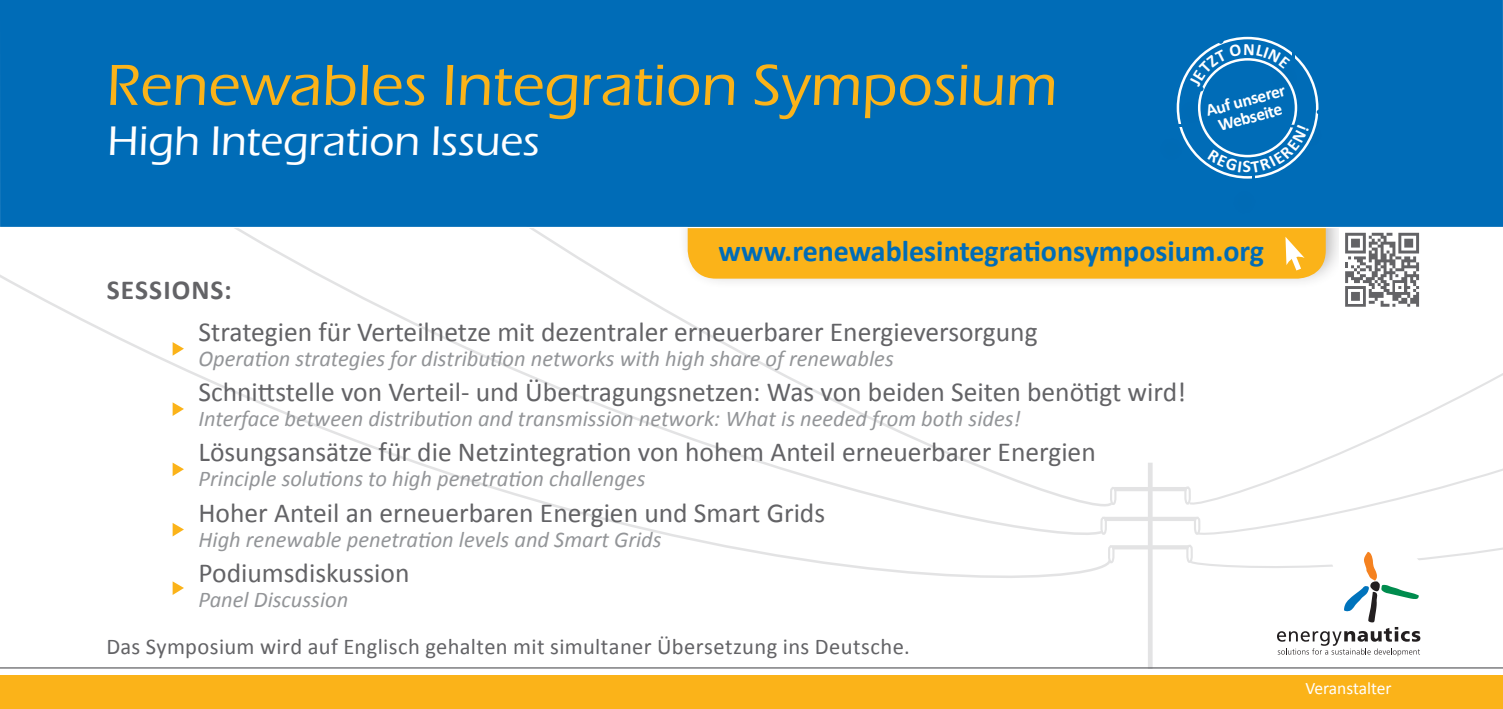
<style>
.page{position:relative;width:1503px;height:709px;background:#fff}
.page>*{position:absolute;margin:0;border:0;box-sizing:border-box;transform-origin:0 0}
.t1{font:500 60px "Eras ITC";color:#fbb319}
.t2{font:500 42.5px "Eras ITC";color:#fff}
.t3{font:700 30px "Calibri";color:#006cb7}
.t4{font:27.5px "Calibri";color:#636366}
.t5{font:700 27.5px "Calibri";letter-spacing:.04em;color:#636366}
.t6{font:italic 22.5px "Calibri";color:#939598}
.t7{font:22.5px "Calibri";letter-spacing:.015em;color:#636366}
.t8{font:700 17.5px/17.5px "Calibri";color:#fff;text-align:center}
.t9{font:17.5px "Calibri";color:#fff}
</style>
<div class="page">
<svg style="left:1196px;top:374px;width:306px;height:194px"></svg>
<svg style="left:23px;top:228px;width:1076px;height:302px"></svg>
<div style="left:1147px;top:462px;width:5px;height:206px;background:#e3e3e4"></div>
<svg style="left:1099px;top:486px;width:102px;height:78px"></svg>
<div style="left:678px;top:161px;width:668px;height:128px;background:#231f20;opacity:.3"></div>
<div style="left:687px;top:181px;width:638px;height:98px;background:#fbb319;border-radius:28px"></div>
<svg style="left:1285px;top:237px;width:20px;height:34px"></svg>
<div style="left:0;top:675px;width:1502px;height:34px;background:#fbb319"></div>
<svg style="left:173px;top:342px;width:11px;height:14px"></svg>
<hr style="left:0;top:667px;width:1502px;height:1px;background:#636366">
<svg style="left:1262px;top:541px;width:186px;height:116px"></svg>
<hr style="left:0;top:227px;width:1502px;height:1px;background:#fff">
<div style="left:1339px;top:227px;width:85px;height:86px;background:#fff"></div>
<svg style="left:1345px;top:233px;width:73px;height:74px"></svg>
<div style="left:0;top:0;width:1502px;height:227px;background:#006cb7"></div>
<svg style="left:173px;top:402px;width:11px;height:14px"></svg>
<svg style="left:173px;top:462px;width:11px;height:14px"></svg>
<svg style="left:173px;top:523px;width:11px;height:13px"></svg>
<svg style="left:173px;top:581px;width:11px;height:14px"></svg>
<div style="left:1268px;top:59px;width:30px;height:38px;background:#231f20;opacity:.15"></div>
<hr style="left:1291px;top:48px;width:3px;height:14px;background:#006cb7">
<div style="left:1175px;top:97px;width:32px;height:30px;background:#231f20;opacity:.15"></div>
<div style="left:1294px;top:120px;width:32px;height:30px;background:#231f20;opacity:.15"></div>
<svg style="left:1207px;top:124px;width:101px;height:55px"></svg>
<svg style="left:1189px;top:38px;width:101px;height:53px"></svg>
<h1 class="t1" style="left:106px;top:51px;width:952px">Renewables Integration Symposium</h1>
<h2 class="t2" style="left:108px;top:117px;width:434px">High Integration Issues</h2>
<p class="t8" style="left:1204px;top:102px;width:83px;rotate:-15deg">Auf unserer<br>Webseite</p>
<p class="t5" style="left:107px;top:272px;width:126px">SESSIONS:</p>
<p class="t3" style="left:718px;top:231px;width:547px">www.renewablesintegrationsymposium.org</p>
<p class="t4" style="left:198px;top:315px;width:840px">Strategien für Verteilnetze mit dezentraler erneuerbarer Energieversorgung</p>
<p class="t6" style="left:198px;top:343px;width:696px">Operation strategies for distribution networks with high share of renewables</p>
<p class="t4" style="left:198px;top:375px;width:989px">Schnittstelle von Verteil- und Übertragungsnetzen: Was von beiden Seiten benötigt wird!</p>
<p class="t6" style="left:198px;top:403px;width:824px">Interface between distribution and transmission network: What is needed from both sides!</p>
<p class="t4" style="left:198px;top:435px;width:898px">Lösungsansätze für die Netzintegration von hohem Anteil erneuerbarer Energien</p>
<p class="t6" style="left:198px;top:463px;width:448px">Principle solutions to high penetration challenges</p>
<p class="t4" style="left:198px;top:495px;width:628px">Hoher Anteil an erneuerbaren Energien und Smart Grids</p>
<p class="t6" style="left:198px;top:523px;width:464px">High renewable penetration levels and Smart Grids</p>
<p class="t4" style="left:198px;top:555px;width:212px">Podiumsdiskussion</p>
<p class="t6" style="left:198px;top:583px;width:151px">Panel Discussion</p>
<p class="t7" style="left:106px;top:632px;width:805px">Das Symposium wird auf Englisch gehalten mit simultaner Übersetzung ins Deutsche.</p>
<p class="t9" style="left:1305px;top:677px;width:88px">Veranstalter</p>
</div>
